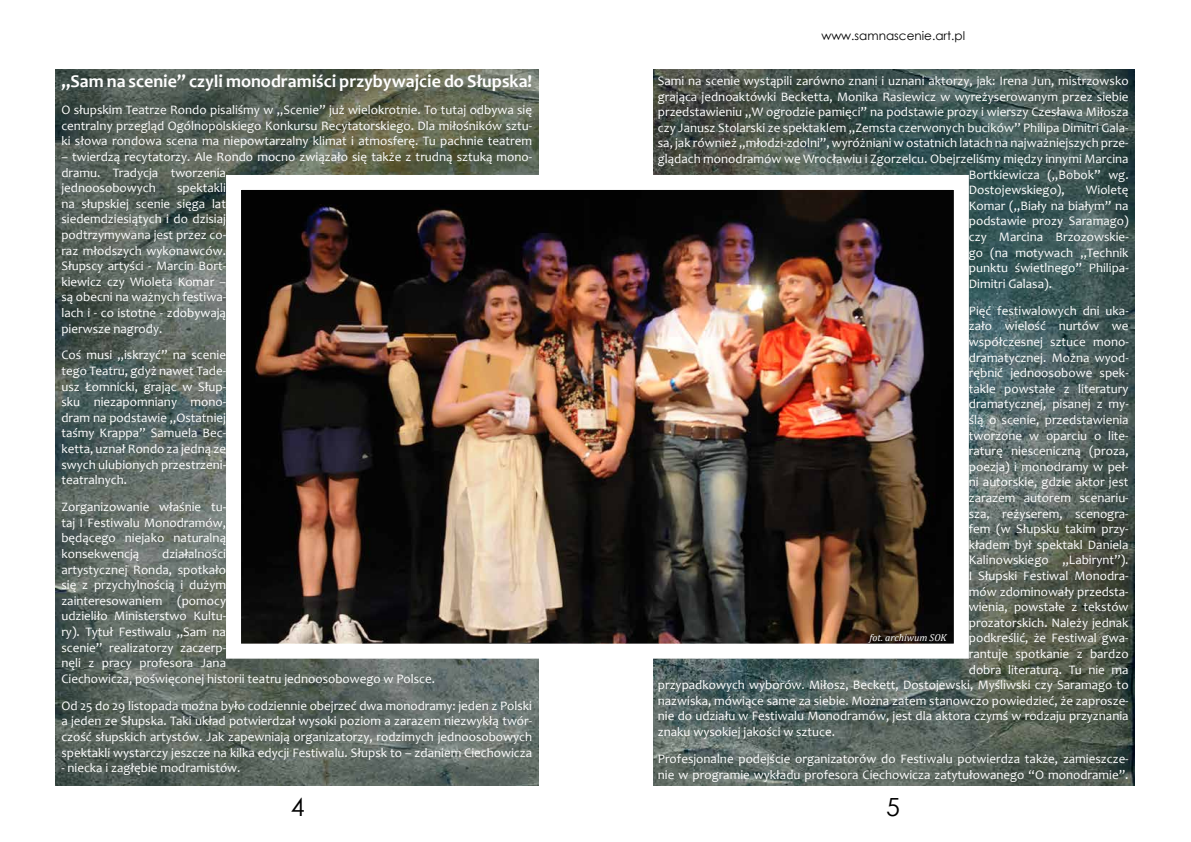
<style>
.page{position:relative;width:1191px;height:842px;background:#fff}
.page>*{position:absolute;margin:0;border:0;box-sizing:border-box;transform-origin:0 0}
.t1{font:25px "Century Gothic";color:#000}
.t2{font:700 18px "Candara";color:#fff}
.t3{font:13px/15.6px "Candara";color:#fff;text-align:justify}
.t4{font:12px "Century Gothic";color:#000}
.t5{font:italic 10px "Cambria";color:#fff}
</style>
<div class="page">
<img style="left:56px;top:70px;width:1078px;height:715px">
<div style="left:539px;top:68px;width:113px;height:720px;background:#fff"></div>
<img style="left:242px;top:191px;width:711px;height:452px">
<h2 class="t2" style="left:61px;top:70px;width:472px">„Sam na scenie” czyli monodramiści przybywajcie do Słupska!</h2>
<p class="t3" style="left:61px;top:102px;width:472px">O słupskim Teatrze Rondo pisaliśmy w „Scenie” już wielokrotnie. To tutaj odbywa się centralny przegląd Ogólnopolskiego Konkursu Recytatorskiego. Dla miłośników sztu&shy;ki słowa rondowa scena ma niepowtarzalny klimat i atmosferę. Tu pachnie teatrem</p>
<p class="t3" style="left:61px;top:149px;width:472px;text-align:left">– twierdzą recytatorzy. Ale Rondo mocno związało się także z trudną sztuką mono&shy;dramu. Tradycja tworzenia<br>jednoosobowych</p>
<p class="t3" style="left:61px;top:180px;width:166px;text-indent:116px">spektakli na słupskiej scenie sięga lat siedemdziesiątych i do dzisiaj podtrzymywana jest przez co&shy;raz młodszych wykonawców.<br>Słupscy artyści - Marcin Bort&shy;kiewicz czy Wioleta Komar – są obecni na ważnych festiwa&shy;lach i - co istotne - zdobywają pierwsze nagrody.</p>
<p class="t3" style="left:61px;top:347px;width:166px">Coś musi „iskrzyć” na scenie tego Teatru, gdyż nawet Tade&shy;usz Łomnicki, grając w Słup&shy;sku niezapomniany mono&shy;dram na podstawie „Ostatniej taśmy Krappa” Samuela Bec&shy;ketta, uznał Rondo za jedną ze swych ulubionych przestrzeni&shy;teatralnych.</p>
<p class="t3" style="left:61px;top:499px;width:166px">Zorganizowanie właśnie tu&shy;taj I Festiwalu Monodramów, będącego niejako naturalną konsekwencją</p>
<p class="t3" style="left:61px;top:546px;width:375px;text-align:left;text-indent:101px">działalności<br>artystycznej Ronda, spotkało<br>się z przychylnością i dużym<br>zainteresowaniem (pomocy<br>udzieliło Ministerstwo Kultu-<br>ry). Tytuł Festiwalu „Sam na<br>scenie” realizatorzy zaczerp-<br>nęli z pracy profesora Jana<br>Ciechowicza, poświęconej historii teatru jednoosobowego w Polsce.</p>
<p class="t3" style="left:61px;top:698px;width:472px">Od 25 do 29 listopada można było codziennie obejrzeć dwa monodramy: jeden z Polski a jeden ze Słupska. Taki układ potwierdzał wysoki poziom a zarazem niezwykłą twór&shy;czość słupskich artystów. Jak zapewniają organizatorzy, rodzimych jednoosobowych spektakli wystarczy jeszcze na kilka edycji Festiwalu. Słupsk to – zdaniem Ciechowicza</p>
<p class="t3" style="left:61px;top:760px;width:181px">- niecka i zagłębie modramistów.</p>
<h1 class="t1" style="left:291px;top:789px;width:15px">4</h1>
<p class="t4" style="left:821px;top:27px;width:145px">www.samnascenie.art.pl</p>
<p class="t3" style="left:658px;top:73px;width:472px">Sami na scenie wystąpili zarówno znani i uznani aktorzy, jak: Irena Jun, mistrzowsko</p>
<p class="t3" style="left:658px;top:88px;width:472px">grająca jednoaktówki Becketta, Monika Rasiewicz w wyreżyserowanym przez siebie</p>
<p class="t3" style="left:658px;top:104px;width:472px">przedstawieniu „W ogrodzie pamięci” na podstawie prozy i wierszy Czesława Miłosza</p>
<p class="t3" style="left:658px;top:120px;width:472px">czy Janusz Stolarski ze spektaklem „Zemsta czerwonych bucików” Philipa Dimitri Gala-</p>
<p class="t3" style="left:658px;top:135px;width:472px">sa, jak również „młodzi-zdolni”, wyróżniani w ostatnich latach na najważniejszych prze-</p>
<p class="t3" style="left:658px;top:151px;width:472px">glądach monodramów we Wrocławiu i Zgorzelcu. Obejrzeliśmy między innymi Marcina</p>
<p class="t3" style="left:969px;top:166px;width:161px">Bortkiewicza („Bobok” wg.</p>
<p class="t3" style="left:969px;top:182px;width:97px">Dostojewskiego),</p>
<p class="t3" style="left:969px;top:182px;width:161px;text-indent:117px">Wioletę Komar („Biały na białym” na podstawie prozy Saramago) czy Marcina Brzozowskie&shy;go (na motywach „Technik punktu świetlnego” Philipa-Dimitri Galasa).</p>
<p class="t3" style="left:969px;top:303px;width:161px">Pięć festiwalowych dni uka-</p>
<p class="t3" style="left:969px;top:318px;width:161px">zało wielość nurtów we</p>
<p class="t3" style="left:969px;top:334px;width:161px">współczesnej sztuce mono-</p>
<p class="t3" style="left:969px;top:349px;width:161px">dramatycznej. Można wyod-</p>
<p class="t3" style="left:969px;top:365px;width:161px">rębnić jednoosobowe spek-</p>
<p class="t3" style="left:969px;top:381px;width:161px">takle powstałe z literatury</p>
<p class="t3" style="left:969px;top:396px;width:161px">dramatycznej, pisanej z my-</p>
<p class="t3" style="left:969px;top:412px;width:161px">ślą o scenie, przedstawienia</p>
<p class="t3" style="left:969px;top:427px;width:161px">tworzone w oparciu o lite-</p>
<p class="t3" style="left:968px;top:443px;width:161px">raturę niesceniczną (proza,</p>
<p class="t3" style="left:968px;top:459px;width:161px">poezja) i monodramy w peł-</p>
<p class="t3" style="left:968px;top:474px;width:161px">ni autorskie, gdzie aktor jest</p>
<p class="t3" style="left:968px;top:490px;width:161px">zarazem autorem scenariu-</p>
<p class="t3" style="left:968px;top:505px;width:161px">sza, reżyserem, scenogra-</p>
<p class="t3" style="left:968px;top:521px;width:161px">fem (w Słupsku takim przy-</p>
<p class="t3" style="left:968px;top:537px;width:161px">kładem był spektakl Daniela</p>
<p class="t3" style="left:968px;top:552px;width:161px">Kalinowskiego „Labirynt”).</p>
<p class="t3" style="left:968px;top:568px;width:161px">I Słupski Festiwal Monodra-</p>
<p class="t3" style="left:968px;top:583px;width:161px">mów zdominowały przedsta-</p>
<p class="t3" style="left:968px;top:599px;width:161px">wienia, powstałe z tekstów</p>
<p class="t3" style="left:968px;top:615px;width:161px">prozatorskich. Należy jednak</p>
<p class="t3" style="left:968px;top:630px;width:161px">podkreślić, że Festiwal gwa-</p>
<p class="t3" style="left:968px;top:646px;width:161px">rantuje spotkanie z bardzo</p>
<p class="t3" style="left:968px;top:661px;width:161px">dobra literaturą. Tu nie ma</p>
<p class="t3" style="left:658px;top:677px;width:472px">przypadkowych wyborów. Miłosz, Beckett, Dostojewski, Myśliwski czy Saramago to</p>
<p class="t3" style="left:658px;top:693px;width:472px">nazwiska, mówiące same za siebie. Można zatem stanowczo powiedzieć, że zaprosze-</p>
<p class="t3" style="left:658px;top:708px;width:472px">nie do udziału w Festiwalu Monodramów, jest dla aktora czymś w rodzaju przyznania</p>
<p class="t3" style="left:658px;top:724px;width:179px">znaku wysokiej jakości w sztuce.</p>
<p class="t3" style="left:658px;top:751px;width:472px">Profesjonalne podejście organizatorów do Festiwalu potwierdza także, zamieszcze&shy;nie w programie wykładu profesora Ciechowicza zatytułowanego “O monodramie”.</p>
<p class="t5" style="left:869px;top:630px;width:79px">fot. archiwum SOK</p>
<h1 class="t1" style="left:886px;top:789px;width:15px">5</h1>
</div>
